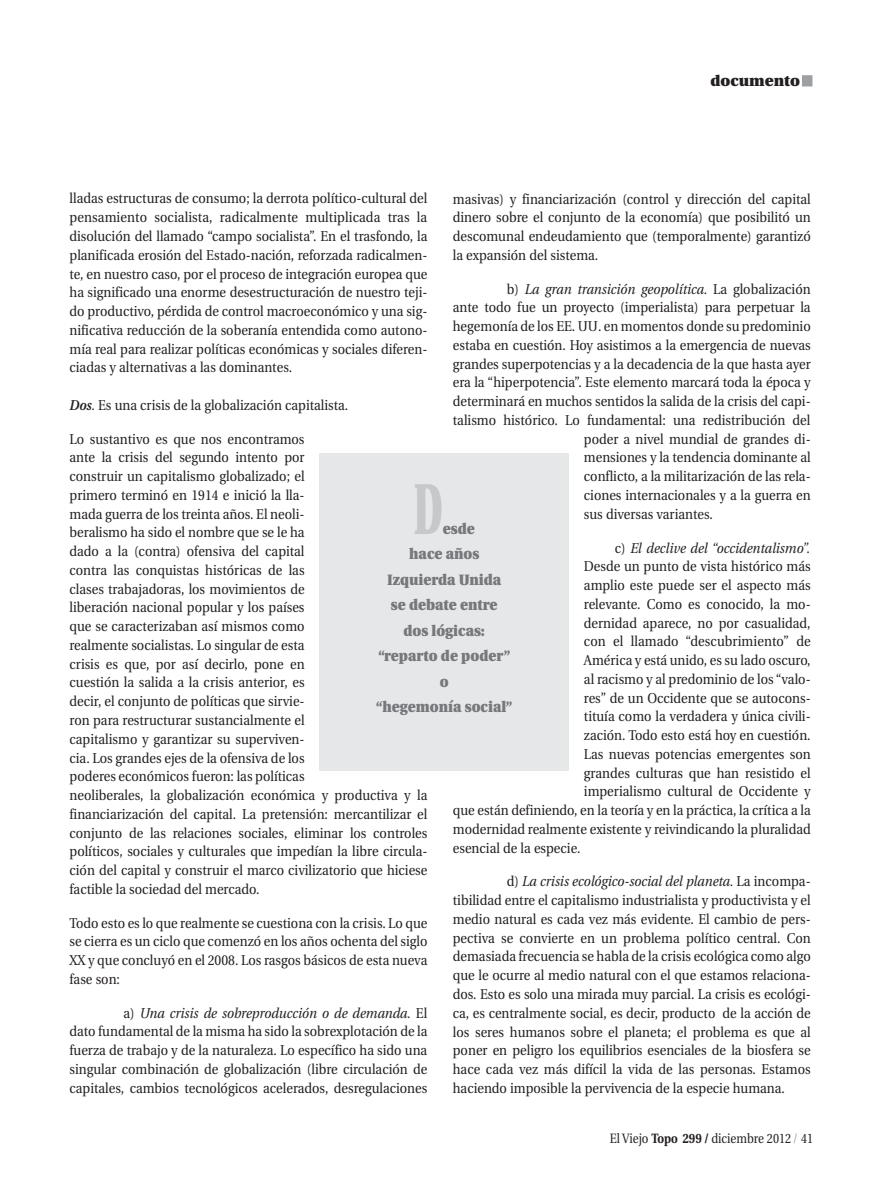
<style>
.page{position:relative;width:893px;height:1191px;background:#fff}
.page>*{position:absolute;margin:0;border:0;box-sizing:border-box;transform-origin:0 0}
.t1{font:900 72px "Utopia";color:#c7c8ca;scale:.5 1}
.t2{font:900 15px "Utopia";color:#76787b;scale:.9 1}
.t3{font:900 15px "Utopia";color:#231f20}
.t4{font:14.25px/18.8px "Utopia";color:#231f20;text-align:justify;scale:.9 1}
.t5{font:italic 14.25px "Utopia";color:#231f20;scale:.9 1}
.t6{font:13.5px "Utopia";color:#231f20;scale:.85 1}
.s1{font-weight:600;font-style:italic}
.s2{font-style:italic}
.s3{font-style:normal}
.s4{font-weight:700}
.s5{color:#9d9fa2}
</style>
<div class="page">
<div style="left:802px;top:75px;width:10px;height:11px;background:#9d9fa2"></div>
<div style="left:320px;top:453px;width:249px;height:318px;background:#e6e7e9"></div>
<p class="t3" style="left:710px;top:75px;width:91px">documento</p>
<p class="t4" style="left:70px;top:190px;width:399px">lladas estructuras de consumo; la derrota político-cultural del pensamiento socialista, radicalmente multiplicada tras la disolución del llamado “campo socialista”. En el trasfondo, la planificada erosión del Estado-nación, reforzada radicalmen&shy;te, en nuestro caso, por el proceso de integración europea que ha significado una enorme desestructuración de nuestro teji&shy;do productivo, pérdida de control macroeconómico y una sig&shy;nificativa reducción de la soberanía entendida como autono&shy;mía real para realizar políticas económicas y sociales diferen&shy;ciadas y alternativas a las dominantes.</p>
<p class="t4" style="left:70px;top:397px;width:311px"><span class="s1">Dos</span><span class="s2">.</span> Es una crisis de la globalización capitalista.</p>
<p class="t4" style="left:70px;top:430px;width:399px;text-align:left">Lo sustantivo es que nos encontramos<br>ante la crisis del segundo intento por<br>con struir un capitalismo globalizado; el<br>primero terminó en 1914 e inició la lla-<br>mada guerra de los treinta años. El neoli-<br>beralismo ha sido el nombre que se le ha<br>dado a la (contra) ofensiva del capital<br>contra las conquistas históricas de las<br>clases trabajadoras, los movimientos de<br>liberación nacional popular y los países<br>que se caracterizaban así mismos como<br>realmente socialistas. Lo singular de esta<br>crisis es que, por así decirlo, pone en<br>cuestión la salida a la crisis anterior, es<br>decir, el conjunto de políticas que sirvie-<br>ron para restructurar sustancialmente el<br>capitalismo y garantizar su superviven-<br>cia. Los grandes ejes de la ofensiva de los<br>poderes económicos fueron: las políticas<br>neoliberales, la globalización económica y productiva y la financiarización del capital. La pretensión: mercantilizar el conjunto de las relaciones sociales, eliminar los controles políticos, sociales y culturales que impedían la libre circula&shy;ción del capital y construir el marco civilizatorio que hiciese factible la sociedad del mercado.</p>
<p class="t4" style="left:70px;top:914px;width:399px">Todo esto es lo que realmente se cuestiona con la crisis. Lo que se cierra es un ciclo que comenzó en los años ochenta del siglo XX y que concluyó en el 2008. Los rasgos básicos de esta nueva fase son:</p>
<p class="t4" style="left:70px;top:1004px;width:399px;text-indent:54px">a) <span class="s2">Una crisis de sobreproducción o de demanda.</span> El dato fundamental de la misma ha sido la sobrexplotación de la fuerza de trabajo y de la naturaleza. Lo específico ha sido una singular combinación de globalización (libre circulación de capitales, cambios tecnológicos acelerados, desregulaciones</p>
<p class="t4" style="left:453px;top:191px;width:399px">masivas) y financiarización (control y dirección del capital dinero sobre el conjunto de la economía) que posibilitó un descomunal endeudamiento que (temporalmente) garantizó la expansión del sistema.</p>
<p class="t5" style="left:507px;top:283px;width:339px"><span class="s3">b)</span> La gran transición geopolítica. <span class="s3">La globalización</span></p>
<p class="t4" style="left:453px;top:299px;width:399px">ante todo fue un proyecto (imperialista) para perpetuar la</p>
<p class="t4" style="left:453px;top:318px;width:399px">hegemonía de los EE. UU. en momentos donde su predominio</p>
<p class="t4" style="left:453px;top:337px;width:399px">estaba en cuestión. Hoy asistimos a la emergencia de nuevas</p>
<p class="t4" style="left:453px;top:356px;width:399px">grandes superpotencias y a la decadencia de la que hasta ayer</p>
<p class="t4" style="left:453px;top:374px;width:399px">era la “hiperpotencia”. Este elemento marcará toda la época y</p>
<p class="t4" style="left:453px;top:393px;width:399px">determinará en muchos sentidos la salida de la crisis del capi-</p>
<p class="t4" style="left:453px;top:412px;width:399px">talismo histórico. Lo fundamental: una redistribución del</p>
<p class="t4" style="left:584px;top:431px;width:253px">poder a nivel mundial de grandes di -</p>
<p class="t4" style="left:584px;top:449px;width:253px">mensiones y la tendencia dominante al</p>
<p class="t4" style="left:584px;top:468px;width:253px">conflicto, a la militarización de las rela-</p>
<p class="t4" style="left:584px;top:487px;width:253px">ciones internacionales y a la guerra en</p>
<p class="t4" style="left:584px;top:506px;width:145px">sus diversas variantes.</p>
<p class="t5" style="left:615px;top:542px;width:219px"><span class="s3">c)</span> El declive del “occidentalismo”.</p>
<p class="t4" style="left:584px;top:558px;width:253px">Desde un punto de vista histórico más</p>
<p class="t4" style="left:584px;top:577px;width:253px">amplio este puede ser el aspecto más</p>
<p class="t4" style="left:584px;top:596px;width:253px">relevante. Como es conocido, la mo -</p>
<p class="t4" style="left:584px;top:614px;width:253px">der nidad aparece, no por casualidad,</p>
<p class="t4" style="left:584px;top:633px;width:253px">con el llamado “descubrimiento” de</p>
<p class="t4" style="left:584px;top:652px;width:253px">América y está unido, es su lado oscuro,</p>
<p class="t4" style="left:584px;top:671px;width:253px">al racismo y al predominio de los “valo-</p>
<p class="t4" style="left:584px;top:689px;width:253px">res” de un Occidente que se autocons-</p>
<p class="t4" style="left:584px;top:708px;width:253px">tituía como la verdadera y única civili-</p>
<p class="t4" style="left:584px;top:727px;width:253px">zación. Todo esto está hoy en cuestión.</p>
<p class="t4" style="left:584px;top:746px;width:253px">Las nuevas potencias emergentes son</p>
<p class="t4" style="left:584px;top:764px;width:253px">grandes culturas que han resistido el</p>
<p class="t4" style="left:584px;top:783px;width:253px">imperialismo cultural de Occidente y</p>
<p class="t4" style="left:453px;top:802px;width:399px">que están definiendo, en la teoría y en la práctica, la crítica a la</p>
<p class="t4" style="left:453px;top:821px;width:399px">modernidad realmente existente y reivindicando la pluralidad</p>
<p class="t4" style="left:453px;top:839px;width:143px">esencial de la especie.</p>
<p class="t4" style="left:453px;top:873px;width:399px;text-indent:54px">d) <span class="s2">La crisis ecológico-social del planeta.</span> La incompa&shy;tibilidad entre el capitalismo industrialista y productivista y el medio natural es cada vez más evidente. El cambio de pers&shy;pectiva se convierte en un problema político central. Con demasiada frecuencia se habla de la crisis ecológica como algo que le ocurre al medio natural con el que estamos relaciona&shy;dos. Esto es solo una mirada muy parcial. La crisis es ecológi&shy;ca, es centralmente social, es decir, producto de la acción de los seres humanos sobre el planeta; el problema es que al poner en peligro los equilibrios esenciales de la biosfera se hace cada vez más difícil la vida de las personas. Estamos haciendo imposible la pervivencia de la especie humana.</p>
<h1 class="t1" style="left:414px;top:479px;width:60px">D</h1>
<p class="t2" style="left:443px;top:522px;width:37px">esde</p>
<p class="t2" style="left:409px;top:548px;width:79px">hace años</p>
<p class="t2" style="left:387px;top:573px;width:128px">Izquierda Unida</p>
<p class="t2" style="left:391px;top:599px;width:120px">se debate entre</p>
<p class="t2" style="left:403px;top:624px;width:92px">dos lógicas:</p>
<p class="t2" style="left:378px;top:650px;width:148px">“reparto de poder”</p>
<p class="t2" style="left:440px;top:675px;width:11px">o</p>
<p class="t2" style="left:376px;top:701px;width:153px">“hegemonía social”</p>
<p class="t6" style="left:610px;top:1133px;width:241px">El Viejo <span class="s4">Topo 299 /</span> diciembre 2012 <span class="s5">/</span> 41</p>
</div>
